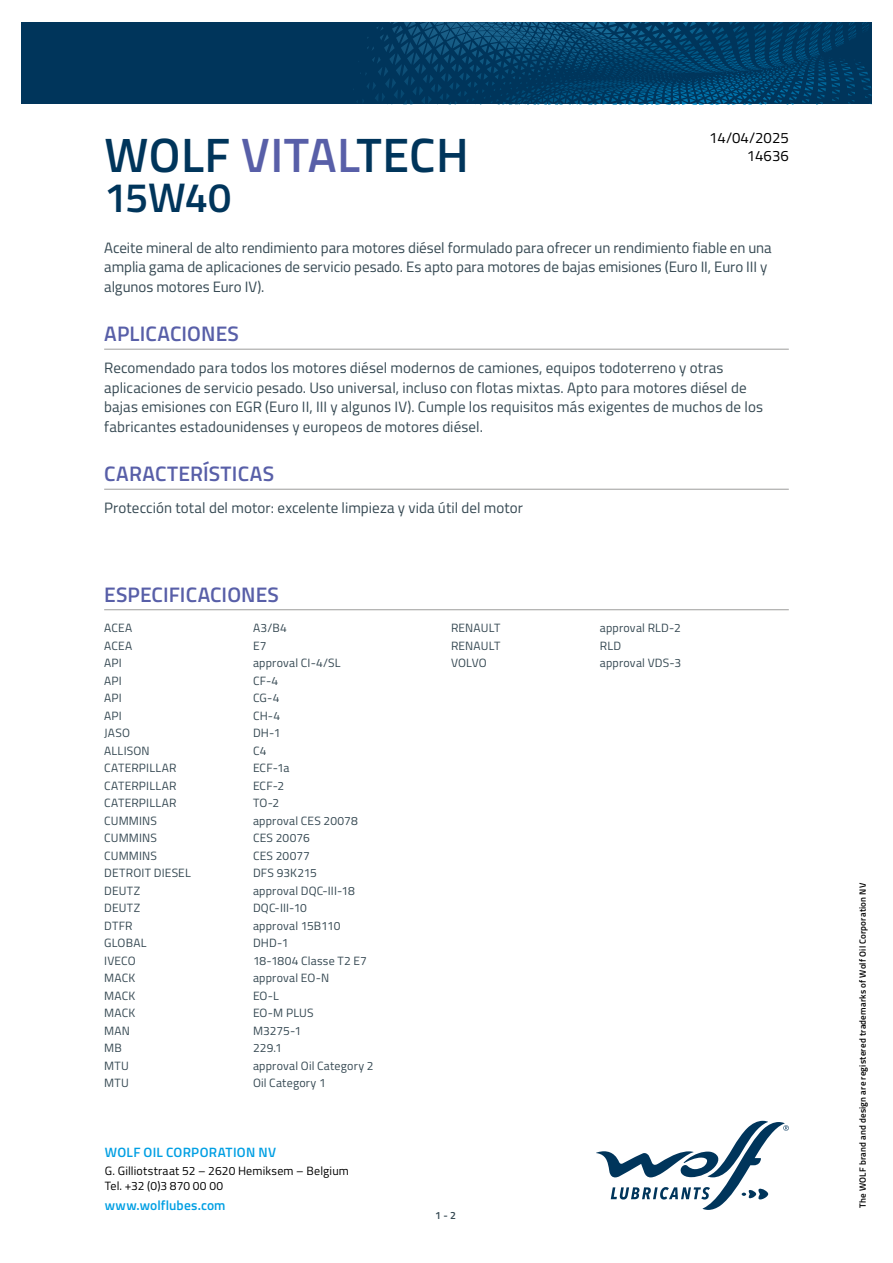
<style>
.page{position:relative;width:893px;height:1263px;background:#fff}
.page>*{position:absolute;margin:0;border:0;box-sizing:border-box;transform-origin:0 0}
.t1{font:600 48.3px "Titillium";letter-spacing:.01em;color:#00355b}
.t2{font:600 41.4px "Titillium";letter-spacing:-.015em;color:#00355b}
.t3{font:600 21px "Titillium";letter-spacing:.005em;color:#585fa8}
.t4{font:15px/19.5px "Titillium";letter-spacing:.005em;color:#364953}
.t5{font:15px/18px "Titillium";color:#000;text-align:right}
.t6{font:600 13.5px "Titillium";letter-spacing:.015em;color:#009fe3}
.t7{font:12px "Titillium";letter-spacing:.015em;color:#364953}
.t8{font:12px/14.4px "Titillium";letter-spacing:.015em;color:#000}
.t9{font:600 10.5px "Titillium";color:#364953}
.t10{font:600 9px "Titillium";letter-spacing:.025em;color:#000}
.s1{color:#585fa8}
</style>
<div class="page">
<svg style="left:596px;top:1121px;width:193px;height:89px"></svg>
<svg style="left:21px;top:22px;width:851px;height:82px;fill:#00355b"></svg>
<hr style="left:104px;top:349px;width:685px;height:1px;background:#9d9d9c">
<hr style="left:104px;top:489px;width:685px;height:1px;background:#9d9d9c">
<hr style="left:104px;top:609px;width:685px;height:1px;background:#9d9d9c">
<p class="t5" style="left:709px;top:128px;width:81px">14/04/2025<br>14636</p>
<h1 class="t1" style="left:104px;top:118px;width:366px">WOLF <span class="s1">VITAL</span>TECH</h1>
<h2 class="t2" style="left:104px;top:166px;width:129px">15W40</h2>
<p class="t4" style="left:104px;top:237px;width:669px">Aceite mineral de alto rendimiento para motores diésel formulado para ofrecer un rendimiento fiable en una amplia gama de aplicaciones de servicio pesado. Es apto para motores de bajas emisiones (Euro II, Euro III y algunos motores Euro IV).</p>
<h3 class="t3" style="left:104px;top:318px;width:136px">APLICACIONES</h3>
<p class="t4" style="left:104px;top:358px;width:660px">Recomendado para todos los motores diésel modernos de camiones, equipos todoterreno y otras aplicaciones de servicio pesado. Uso universal, incluso con flotas mixtas. Apto para motores diésel de bajas emisiones con EGR (Euro II, III y algunos IV). Cumple los requisitos más exigentes de muchos de los fabricantes estadounidenses y europeos de motores diésel.</p>
<h3 class="t3" style="left:104px;top:458px;width:171px">CARACTERÍSTICAS</h3>
<p class="t4" style="left:104px;top:498px;width:420px">Protección total del motor: excelente limpieza y vida útil del motor</p>
<h3 class="t3" style="left:104px;top:578px;width:176px">ESPECIFICACIONES</h3>
<p class="t7" style="left:104px;top:619px;width:30px">ACEA</p>
<p class="t7" style="left:253px;top:619px;width:35px">A3/B4</p>
<p class="t7" style="left:104px;top:637px;width:30px">ACEA</p>
<p class="t7" style="left:253px;top:637px;width:15px">E7</p>
<p class="t7" style="left:104px;top:654px;width:19px">API</p>
<p class="t7" style="left:253px;top:654px;width:89px">approval CI-4/SL</p>
<p class="t7" style="left:104px;top:672px;width:19px">API</p>
<p class="t7" style="left:253px;top:672px;width:27px">CF-4</p>
<p class="t7" style="left:104px;top:689px;width:19px">API</p>
<p class="t7" style="left:253px;top:689px;width:28px">CG-4</p>
<p class="t7" style="left:104px;top:707px;width:19px">API</p>
<p class="t7" style="left:253px;top:707px;width:29px">CH-4</p>
<p class="t7" style="left:104px;top:724px;width:27px">JASO</p>
<p class="t7" style="left:253px;top:724px;width:29px">DH-1</p>
<p class="t7" style="left:104px;top:742px;width:47px">ALLISON</p>
<p class="t7" style="left:253px;top:742px;width:15px">C4</p>
<p class="t7" style="left:104px;top:759px;width:74px">CATERPILLAR</p>
<p class="t7" style="left:253px;top:759px;width:38px">ECF-1a</p>
<p class="t7" style="left:104px;top:777px;width:74px">CATERPILLAR</p>
<p class="t7" style="left:253px;top:777px;width:33px">ECF-2</p>
<p class="t7" style="left:104px;top:794px;width:74px">CATERPILLAR</p>
<p class="t7" style="left:253px;top:794px;width:28px">TO-2</p>
<p class="t7" style="left:104px;top:812px;width:54px">CUMMINS</p>
<p class="t7" style="left:253px;top:812px;width:106px">approval CES 20078</p>
<p class="t7" style="left:104px;top:829px;width:54px">CUMMINS</p>
<p class="t7" style="left:253px;top:829px;width:58px">CES 20076</p>
<p class="t7" style="left:104px;top:847px;width:54px">CUMMINS</p>
<p class="t7" style="left:253px;top:847px;width:58px">CES 20077</p>
<p class="t7" style="left:104px;top:864px;width:88px">DETROIT DIESEL</p>
<p class="t7" style="left:253px;top:864px;width:65px">DFS 93K215</p>
<p class="t7" style="left:104px;top:882px;width:38px">DEUTZ</p>
<p class="t7" style="left:253px;top:882px;width:103px">approval DQC-III-18</p>
<p class="t7" style="left:104px;top:899px;width:38px">DEUTZ</p>
<p class="t7" style="left:253px;top:899px;width:56px">DQC-III-10</p>
<p class="t7" style="left:104px;top:917px;width:30px">DTFR</p>
<p class="t7" style="left:253px;top:917px;width:89px">approval 15B110</p>
<p class="t7" style="left:104px;top:934px;width:44px">GLOBAL</p>
<p class="t7" style="left:253px;top:934px;width:37px">DHD-1</p>
<p class="t7" style="left:104px;top:952px;width:33px">IVECO</p>
<p class="t7" style="left:253px;top:952px;width:115px">18-1804 Classe T2 E7</p>
<p class="t7" style="left:104px;top:969px;width:33px">MACK</p>
<p class="t7" style="left:253px;top:969px;width:78px">approval EO-N</p>
<p class="t7" style="left:104px;top:987px;width:33px">MACK</p>
<p class="t7" style="left:253px;top:987px;width:28px">EO-L</p>
<p class="t7" style="left:104px;top:1004px;width:33px">MACK</p>
<p class="t7" style="left:253px;top:1004px;width:62px">EO-M PLUS</p>
<p class="t7" style="left:104px;top:1022px;width:27px">MAN</p>
<p class="t7" style="left:253px;top:1022px;width:50px">M3275-1</p>
<p class="t7" style="left:104px;top:1039px;width:19px">MB</p>
<p class="t7" style="left:253px;top:1039px;width:30px">229.1</p>
<p class="t7" style="left:104px;top:1057px;width:26px">MTU</p>
<p class="t7" style="left:253px;top:1057px;width:122px">approval Oil Category 2</p>
<p class="t7" style="left:104px;top:1074px;width:26px">MTU</p>
<p class="t7" style="left:253px;top:1074px;width:74px">Oil Category 1</p>
<p class="t6" style="left:105px;top:1142px;width:173px">WOLF OIL CORPORATION NV</p>
<p class="t8" style="left:105px;top:1163px;width:246px">G. Gilliotstraat 52 – 2620 Hemiksem – Belgium<br>Tel. +32 (0)3 870 00 00</p>
<p class="t6" style="left:105px;top:1195px;width:122px">www.wolflubes.com</p>
<p class="t7" style="left:451px;top:619px;width:51px">RENAULT</p>
<p class="t7" style="left:600px;top:619px;width:82px">approval RLD-2</p>
<p class="t7" style="left:451px;top:637px;width:51px">RENAULT</p>
<p class="t7" style="left:600px;top:637px;width:23px">RLD</p>
<p class="t7" style="left:451px;top:654px;width:37px">VOLVO</p>
<p class="t7" style="left:600px;top:654px;width:83px">approval VDS-3</p>
<p class="t9" style="left:435px;top:1207px;width:22px">1 - 2</p>
<p class="t10" style="left:856px;top:1208px;width:326px;rotate:-90deg">The WOLF brand and design are registered trademarks of Wolf Oil Corporation NV</p>
</div>
